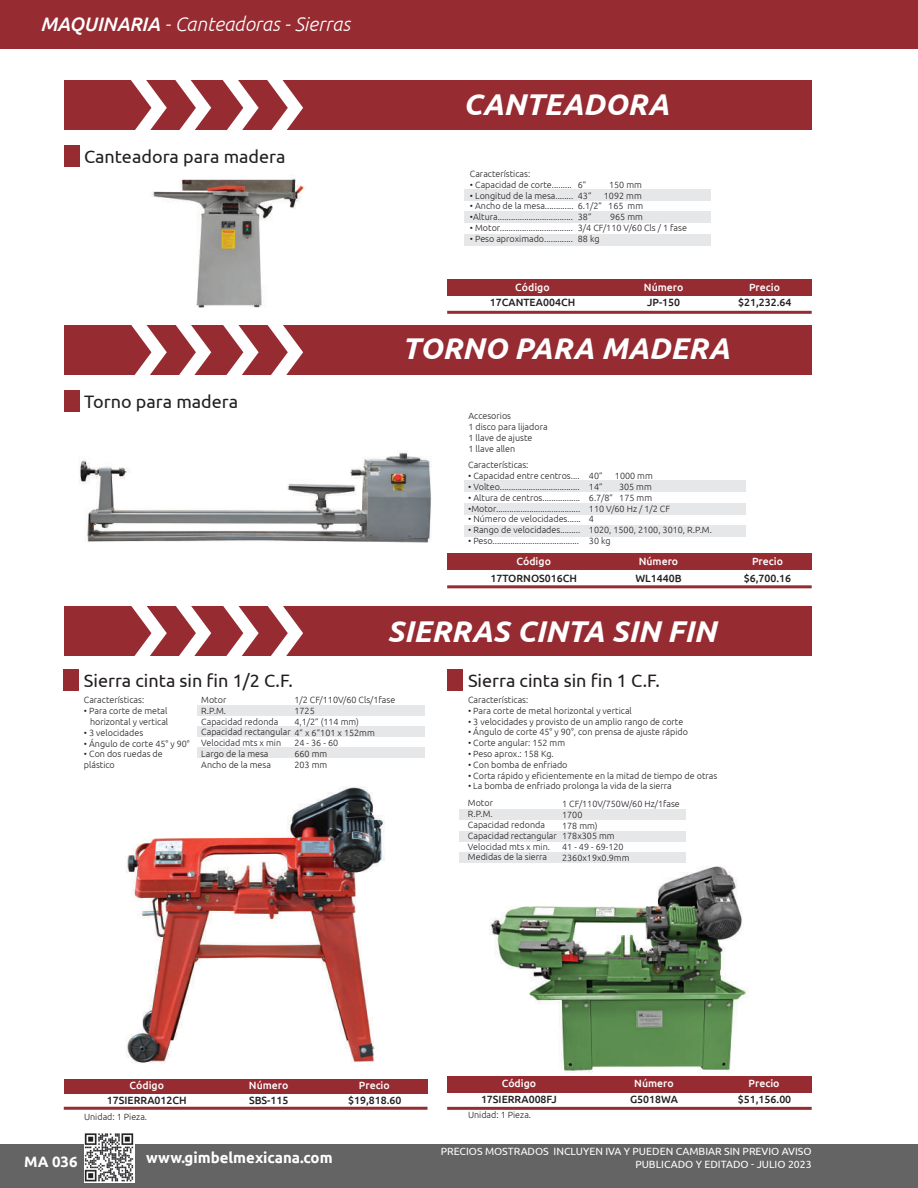
<style>
.page{position:relative;width:918px;height:1188px;background:#fff}
.page>*{position:absolute;margin:0;border:0;box-sizing:border-box;transform-origin:0 0}
.t1{font:italic 700 30px "Ubuntu";color:#fff}
.t2{font:italic 300 19.5px "Ubuntu";color:#fff}
.t3{font:18px "Ubuntu";color:#231f20}
.t4{font:700 15px "Ubuntu";color:#fff}
.t5{font:500 10.5px "Ubuntu";color:#231f20}
.t6{font:10.5px "Ubuntu";color:#fff}
.t7{font:500 10.5px "Ubuntu";color:#fff}
.t8{font:300 9px/10.8px "Ubuntu";color:#231f20}
.s1{font-weight:500}
</style>
<div class="page">
<hr style="left:917px;top:0;width:1px;height:49px;background:#972b32">
<div style="left:0;top:0;width:917px;height:49px;background:#972b32"></div>
<div style="left:0;top:1145px;width:917px;height:43px;background:#646465"></div>
<img style="left:84px;top:1133px;width:50px;height:49px">
<img style="left:150px;top:175px;width:155px;height:133px">
<hr style="left:447px;top:311px;width:365px;height:3px;background:#972b32">
<div style="left:447px;top:279px;width:365px;height:16px;background:#972b32"></div>
<div style="left:64px;top:146px;width:16px;height:21px;background:#972b32"></div>
<div style="left:465px;top:190px;width:246px;height:11px;background:#e6e7e9"></div>
<div style="left:465px;top:211px;width:246px;height:12px;background:#e6e7e9"></div>
<div style="left:465px;top:234px;width:246px;height:12px;background:#e6e7e9"></div>
<img style="left:126px;top:787px;width:259px;height:276px">
<div style="left:64px;top:669px;width:15px;height:22px;background:#972b32"></div>
<div style="left:198px;top:705px;width:227px;height:11px;background:#e6e7e9"></div>
<div style="left:198px;top:726px;width:227px;height:11px;background:#e6e7e9"></div>
<div style="left:198px;top:748px;width:227px;height:10px;background:#e6e7e9"></div>
<div style="left:64px;top:1079px;width:364px;height:15px;background:#972b32"></div>
<hr style="left:64px;top:1107px;width:364px;height:3px;background:#972b32">
<img style="left:489px;top:860px;width:260px;height:214px">
<div style="left:447px;top:669px;width:15px;height:22px;background:#972b32"></div>
<div style="left:459px;top:809px;width:226px;height:11px;background:#e6e7e9"></div>
<div style="left:459px;top:831px;width:226px;height:11px;background:#e6e7e9"></div>
<div style="left:459px;top:853px;width:226px;height:10px;background:#e6e7e9"></div>
<div style="left:447px;top:1076px;width:365px;height:17px;background:#972b32"></div>
<hr style="left:447px;top:1107px;width:365px;height:3px;background:#972b32">
<div style="left:64px;top:325px;width:748px;height:49px;background:#972b32"></div>
<div style="left:64px;top:80px;width:748px;height:50px;background:#972b32"></div>
<div style="left:64px;top:606px;width:748px;height:49px;background:#972b32"></div>
<svg style="left:220px;top:325px;width:39px;height:50px"></svg>
<svg style="left:128px;top:325px;width:39px;height:50px"></svg>
<svg style="left:265px;top:325px;width:38px;height:50px"></svg>
<svg style="left:173px;top:325px;width:38px;height:50px"></svg>
<svg style="left:222px;top:80px;width:37px;height:50px"></svg>
<svg style="left:131px;top:80px;width:36px;height:50px"></svg>
<svg style="left:267px;top:80px;width:36px;height:50px"></svg>
<svg style="left:175px;top:80px;width:36px;height:50px"></svg>
<svg style="left:220px;top:606px;width:39px;height:50px"></svg>
<svg style="left:128px;top:606px;width:39px;height:50px"></svg>
<svg style="left:265px;top:606px;width:38px;height:50px"></svg>
<svg style="left:173px;top:606px;width:38px;height:50px"></svg>
<img style="left:79px;top:450px;width:352px;height:93px">
<div style="left:465px;top:481px;width:281px;height:11px;background:#e6e7e9"></div>
<div style="left:465px;top:503px;width:281px;height:12px;background:#e6e7e9"></div>
<div style="left:465px;top:525px;width:281px;height:12px;background:#e6e7e9"></div>
<div style="left:447px;top:554px;width:365px;height:16px;background:#972b32"></div>
<div style="left:64px;top:390px;width:16px;height:22px;background:#972b32"></div>
<hr style="left:447px;top:585px;width:365px;height:3px;background:#972b32">
<h2 class="t2" style="left:40px;top:12px;width:311px"><span class="s1">MAQUINARIA</span> - Canteadoras - Sierras</h2>
<h3 class="t3" style="left:84px;top:146px;width:203px">Canteadora para madera</h3>
<h1 class="t1" style="left:463px;top:86px;width:208px">CANTEADORA</h1>
<p class="t8" style="left:470px;top:168px;width:62px">Características:</p>
<p class="t8" style="left:470px;top:179px;width:103px">• Capacidad de corte.........</p>
<p class="t8" style="left:470px;top:190px;width:105px">• Longitud de la mesa........</p>
<p class="t8" style="left:470px;top:201px;width:105px">• Ancho de la mesa.............</p>
<p class="t8" style="left:470px;top:211px;width:105px">•Altura..................................</p>
<p class="t8" style="left:470px;top:222px;width:105px">• Motor.................................</p>
<p class="t8" style="left:470px;top:233px;width:105px">• Peso aproximado.............</p>
<p class="t8" style="left:578px;top:179px;width:10px">6”</p>
<p class="t8" style="left:609px;top:179px;width:34px">150 mm</p>
<p class="t8" style="left:578px;top:190px;width:15px">43”</p>
<p class="t8" style="left:578px;top:190px;width:67px;text-indent:26px">1092 mm<br>6.1/2” 165 mm<br>38”</p>
<p class="t8" style="left:578px;top:211px;width:111px;text-indent:32px">965 mm<br>3/4 CF/110 V/60 Cls / 1 fase<br>88 kg</p>
<h3 class="t3" style="left:84px;top:391px;width:156px">Torno para madera</h3>
<p class="t7" style="left:515px;top:281px;width:36px">Código</p>
<p class="t7" style="left:644px;top:281px;width:41px">Número</p>
<p class="t5" style="left:490px;top:296px;width:87px">17CANTEA004CH</p>
<p class="t5" style="left:647px;top:296px;width:35px">JP-150</p>
<p class="t7" style="left:749px;top:281px;width:32px">Precio</p>
<p class="t5" style="left:738px;top:296px;width:55px">$21,232.64</p>
<h1 class="t1" style="left:402px;top:330px;width:329px">TORNO PARA MADERA</h1>
<p class="t8" style="left:468px;top:411px;width:81px">Accesorios<br>1 disco para lijadora<br>1 llave de ajuste<br>1 llave allen</p>
<p class="t8" style="left:468px;top:460px;width:62px">Características:</p>
<p class="t8" style="left:468px;top:470px;width:113px">• Capacidad entre centros....</p>
<p class="t8" style="left:468px;top:481px;width:113px">• Volteo....................................</p>
<p class="t8" style="left:468px;top:492px;width:113px">• Altura de centros.................</p>
<p class="t8" style="left:468px;top:503px;width:114px">•Motor......................................</p>
<p class="t8" style="left:468px;top:514px;width:114px">• Número de velocidades......</p>
<p class="t8" style="left:468px;top:524px;width:114px">• Rango de velocidades.........</p>
<p class="t8" style="left:468px;top:535px;width:112px">• Peso.......................................</p>
<p class="t8" style="left:589px;top:470px;width:15px">40”</p>
<p class="t8" style="left:615px;top:470px;width:39px">1000 mm</p>
<p class="t8" style="left:589px;top:481px;width:15px">14”</p>
<p class="t8" style="left:589px;top:481px;width:125px;text-indent:30px">305 mm<br>6.7/8” 175 mm<br>110 V/60 Hz / 1/2 CF<br>4<br>1020, 1500, 2100, 3010, R.P.M.<br>30 kg</p>
<p class="t7" style="left:517px;top:555px;width:36px">Código</p>
<p class="t7" style="left:639px;top:555px;width:41px">Número</p>
<p class="t5" style="left:491px;top:572px;width:88px">17TORNOS016CH</p>
<p class="t5" style="left:635px;top:572px;width:48px">WL1440B</p>
<p class="t7" style="left:752px;top:555px;width:32px">Precio</p>
<p class="t5" style="left:744px;top:572px;width:49px">$6,700.16</p>
<h1 class="t1" style="left:387px;top:613px;width:330px">SIERRAS CINTA SIN FIN</h1>
<h3 class="t3" style="left:84px;top:669px;width:211px">Sierra cinta sin fin 1/2 C.F.</h3>
<p class="t8" style="left:84px;top:695px;width:62px">Características:</p>
<p class="t8" style="left:84px;top:705px;width:86px;text-align:right">• Para corte de metal horizontal y vertical</p>
<p class="t8" style="left:84px;top:727px;width:61px">• 3 velocidades</p>
<p class="t8" style="left:84px;top:738px;width:107px">• Ángulo de corte 45° y 90°</p>
<p class="t8" style="left:84px;top:749px;width:80px">• Con dos ruedas de plástico</p>
<p class="t8" style="left:294px;top:694px;width:102px">1/2 CF/110V/60 Cls/1fase</p>
<p class="t8" style="left:294px;top:705px;width:22px">1725</p>
<p class="t8" style="left:294px;top:716px;width:66px">4,1/2” (114 mm)</p>
<p class="t8" style="left:201px;top:727px;width:175px">Capacidad rectangular 4” x 6”101 x 152mm</p>
<p class="t8" style="left:294px;top:738px;width:45px">24 - 36 - 60</p>
<p class="t8" style="left:294px;top:748px;width:34px">660 mm</p>
<p class="t8" style="left:294px;top:759px;width:34px">203 mm</p>
<p class="t8" style="left:201px;top:694px;width:79px">Motor<br>R.P.M.<br>Capacidad redonda</p>
<p class="t8" style="left:201px;top:737px;width:81px">Velocidad mts x min<br>Largo de la mesa<br>Ancho de la mesa</p>
<h3 class="t3" style="left:468px;top:669px;width:194px">Sierra cinta sin fin 1 C.F.</h3>
<p class="t8" style="left:468px;top:694px;width:62px">Características:</p>
<p class="t8" style="left:468px;top:705px;width:165px">• Para corte de metal horizontal y vertical</p>
<p class="t8" style="left:468px;top:716px;width:217px">• 3 velocidades y provisto de un amplio rango de corte</p>
<p class="t8" style="left:468px;top:727px;width:222px">• Ángulo de corte 45° y 90°, con prensa de ajuste rápido</p>
<p class="t8" style="left:468px;top:737px;width:99px">• Corte angular: 152 mm</p>
<p class="t8" style="left:468px;top:748px;width:87px">• Peso aprox.: 158 Kg.</p>
<p class="t8" style="left:468px;top:759px;width:101px">• Con bomba de enfriado</p>
<p class="t8" style="left:468px;top:770px;width:251px">• Corta rápido y eficientemente en la mitad de tiempo de otras</p>
<p class="t8" style="left:562px;top:777px;width:119px;line-height:17.5px;text-indent:-94px">• La bomba de enfriado prolonga la vida de la sierra<br>1 CF/110V/750W/60 Hz/1fase</p>
<p class="t8" style="left:562px;top:809px;width:69px">1700<br>178 mm)<br>178x305 mm<br>41 - 49 - 69-120<br>2360x19x0.9mm</p>
<p class="t8" style="left:468px;top:798px;width:90px">Motor<br>R.P.M.<br>Capacidad redonda<br>Capacidad rectangular<br>Velocidad mts x min.<br>Medidas de la sierra</p>
<p class="t7" style="left:130px;top:1079px;width:36px">Código</p>
<p class="t7" style="left:249px;top:1079px;width:41px">Número</p>
<p class="t5" style="left:107px;top:1094px;width:81px">17SIERRA012CH</p>
<p class="t5" style="left:249px;top:1094px;width:41px">SBS-115</p>
<p class="t8" style="left:84px;top:1111px;width:65px">Unidad: 1 Pieza.</p>
<p class="t7" style="left:359px;top:1079px;width:32px">Precio</p>
<p class="t5" style="left:348px;top:1094px;width:55px">$19,818.60</p>
<p class="t7" style="left:502px;top:1076px;width:36px">Código</p>
<p class="t7" style="left:634px;top:1076px;width:41px">Número</p>
<p class="t5" style="left:481px;top:1092px;width:78px">17SIERRA008FJ</p>
<p class="t5" style="left:630px;top:1092px;width:49px">G5018WA</p>
<p class="t8" style="left:468px;top:1110px;width:65px">Unidad: 1 Pieza.</p>
<p class="t7" style="left:749px;top:1077px;width:32px">Precio</p>
<p class="t5" style="left:738px;top:1092px;width:55px">$51,156.00</p>
<p class="t6" style="left:441px;top:1145px;width:372px">PRECIOS MOSTRADOS INCLUYEN IVA Y PUEDEN CAMBIAR SIN PREVIO AVISO</p>
<h3 class="t4" style="left:24px;top:1152px;width:55px">MA 036</h3>
<h3 class="t4" style="left:146px;top:1149px;width:188px">www.gimbelmexicana.com</h3>
<p class="t6" style="left:635px;top:1158px;width:178px">PUBLICADO Y EDITADO - JULIO 2023</p>
</div>
